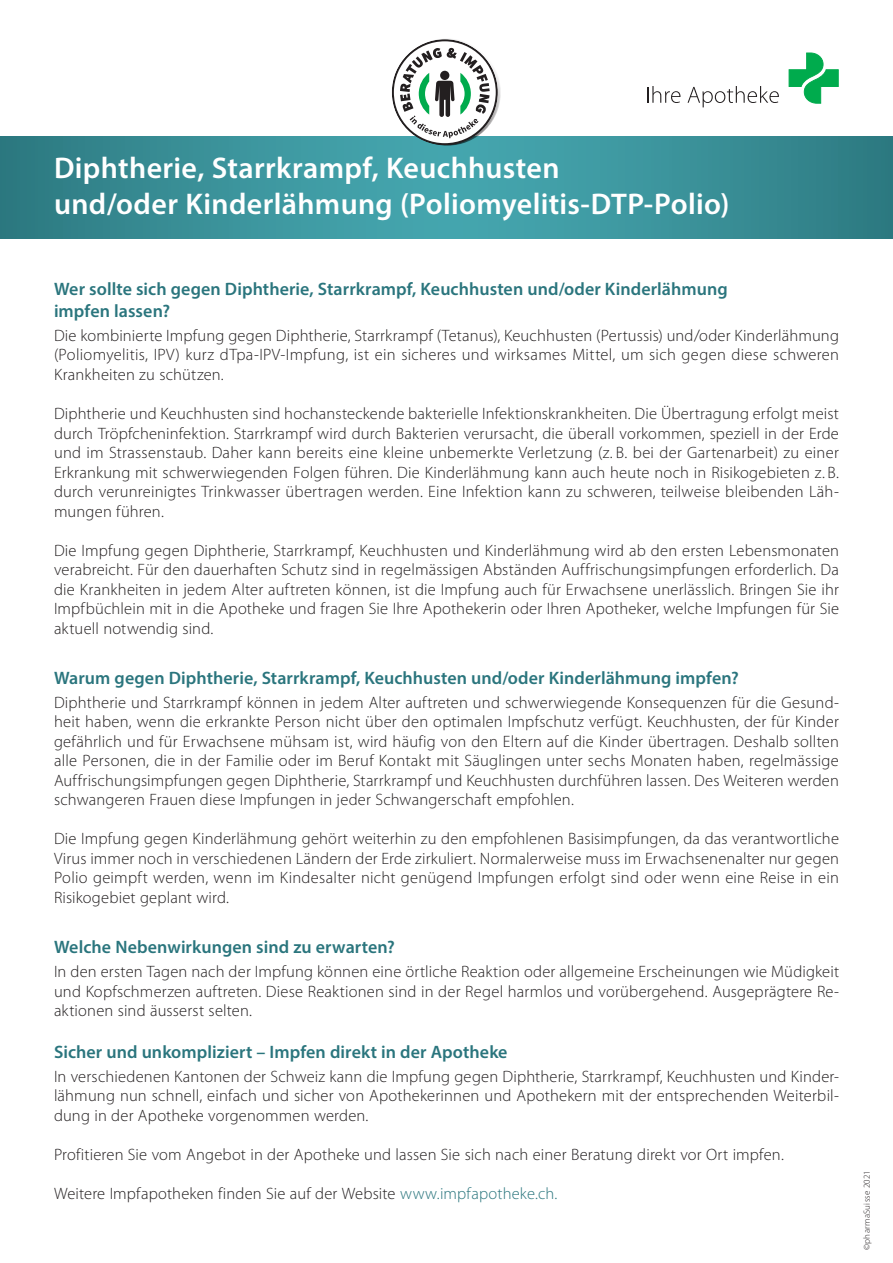
<style>
.page{position:relative;width:893px;height:1263px;background:#fff}
.page>*{position:absolute;margin:0;border:0;box-sizing:border-box;transform-origin:0 0}
.t1{font:600 30px/36px "Myriad Pro";letter-spacing:.01em;color:#fff}
.t2{font:600 18px/22.5px "Myriad Pro";letter-spacing:.005em;color:#2a757d}
.t3{font:300 16.5px/19.5px "Myriad Pro";letter-spacing:.01em;color:#231f20;text-align:justify}
.t4{font:300 9px "Myriad Pro";letter-spacing:.03em;color:#231f20}
.s1{color:#2a757d}
</style>
<div class="page">
<svg style="left:0;top:136px;width:893px;height:103px;background:#3a9199"></svg>
<svg style="left:789px;top:53px;width:49px;height:50px"></svg>
<svg style="left:647px;top:86px;width:33px;height:17px"></svg>
<svg style="left:688px;top:86px;width:91px;height:21px"></svg>
<svg style="left:389px;top:39px;width:117px;height:112px"></svg>
<h1 class="t1" style="left:54px;top:149px;width:677px">Diphtherie, Starrkrampf, Keuchhusten<br>und/oder Kinderlähmung (Poliomyelitis-DTP-Polio)</h1>
<p class="t2" style="left:54px;top:277px;width:675px">Wer sollte sich gegen Diphtherie, Starrkrampf, Keuchhusten und/oder Kinderlähmung impfen lassen?</p>
<p class="t3" style="left:54px;top:326px;width:786px">Die kombinierte Impfung gegen Diphtherie, Starrkrampf (Tetanus), Keuchhusten (Pertussis) und/oder Kinderlähmung (Poliomyelitis, IPV) kurz dTpa-IPV-Impfung, ist ein sicheres und wirksames Mittel, um sich gegen diese schweren Krankheiten zu schützen.</p>
<p class="t3" style="left:54px;top:404px;width:786px">Diphtherie und Keuchhusten sind hochansteckende bakterielle Infektionskrankheiten. Die Übertragung erfolgt meist durch Tröpfcheninfektion. Starrkrampf wird durch Bakterien verursacht, die überall vorkommen, speziell in der Erde und im Strassenstaub. Daher kann bereits eine kleine unbemerkte Verletzung (z. B. bei der Gartenarbeit) zu einer Erkrankung mit schwerwiegenden Folgen führen. Die Kinderlähmung kann auch heute noch in Risikogebieten z. B. durch verunreinigtes Trinkwasser übertragen werden. Eine Infektion kann zu schweren, teilweise bleibenden Läh&shy;mungen führen.</p>
<p class="t3" style="left:54px;top:541px;width:786px">Die Impfung gegen Diphtherie, Starrkrampf, Keuchhusten und Kinderlähmung wird ab den ersten Lebensmonaten verabreicht. Für den dauerhaften Schutz sind in regelmässigen Abständen Auffrischungsimpfungen erforderlich. Da die Krankheiten in jedem Alter auftreten können, ist die Impfung auch für Erwachsene unerlässlich. Bringen Sie ihr Impfbüchlein mit in die Apotheke und fragen Sie Ihre Apothekerin oder Ihren Apotheker, welche Impfungen für Sie aktuell notwendig sind.</p>
<p class="t2" style="left:54px;top:666px;width:686px">Warum gegen Diphtherie, Starrkrampf, Keuchhusten und/oder Kinderlähmung impfen?</p>
<p class="t3" style="left:54px;top:693px;width:786px">Diphtherie und Starrkrampf können in jedem Alter auftreten und schwerwiegende Konsequenzen für die Gesund&shy;heit haben, wenn die erkrankte Person nicht über den optimalen Impfschutz verfügt. Keuchhusten, der für Kinder gefährlich und für Erwachsene mühsam ist, wird häufig von den Eltern auf die Kinder übertragen. Deshalb sollten alle Personen, die in der Familie oder im Beruf Kontakt mit Säuglingen unter sechs Monaten haben, regelmässige Auffrischungsimpfungen gegen Diphtherie, Starrkrampf und Keuchhusten durchführen lassen. Des Weiteren werden schwangeren Frauen diese Impfungen in jeder Schwangerschaft empfohlen.</p>
<p class="t3" style="left:54px;top:829px;width:786px">Die Impfung gegen Kinderlähmung gehört weiterhin zu den empfohlenen Basisimpfungen, da das verantwortliche Virus immer noch in verschiedenen Ländern der Erde zirkuliert. Normalerweise muss im Erwachsenenalter nur gegen Polio geimpft werden, wenn im Kindesalter nicht genügend Impfungen erfolgt sind oder wenn eine Reise in ein Risikogebiet geplant wird.</p>
<p class="t2" style="left:54px;top:935px;width:342px">Welche Nebenwirkungen sind zu erwarten?</p>
<p class="t3" style="left:54px;top:962px;width:787px">In den ersten Tagen nach der Impfung können eine örtliche Reaktion oder allgemeine Erscheinungen wie Müdigkeit und Kopfschmerzen auftreten. Diese Reaktionen sind in der Regel harmlos und vorübergehend. Ausgeprägtere Re&shy;aktionen sind äusserst selten.</p>
<p class="t2" style="left:54px;top:1040px;width:455px">Sicher und unkompliziert – Impfen direkt in der Apotheke</p>
<p class="t3" style="left:54px;top:1067px;width:786px">In verschiedenen Kantonen der Schweiz kann die Impfung gegen Diphtherie, Starrkrampf, Keuchhusten und Kinder&shy;lähmung nun schnell, einfach und sicher von Apothekerinnen und Apothekern mit der entsprechenden Weiterbil&shy;dung in der Apotheke vorgenommen werden.</p>
<p class="t3" style="left:54px;top:1145px;width:731px">Profitieren Sie vom Angebot in der Apotheke und lassen Sie sich nach einer Beratung direkt vor Ort impfen.</p>
<p class="t3" style="left:54px;top:1184px;width:505px">Weitere Impfapotheken finden Sie auf der Website <span class="s1">www.impfapotheke.ch.</span></p>
<p class="t4" style="left:862px;top:1250px;width:81px;rotate:-90deg">©pharmaSuisse 2021</p>
</div>
